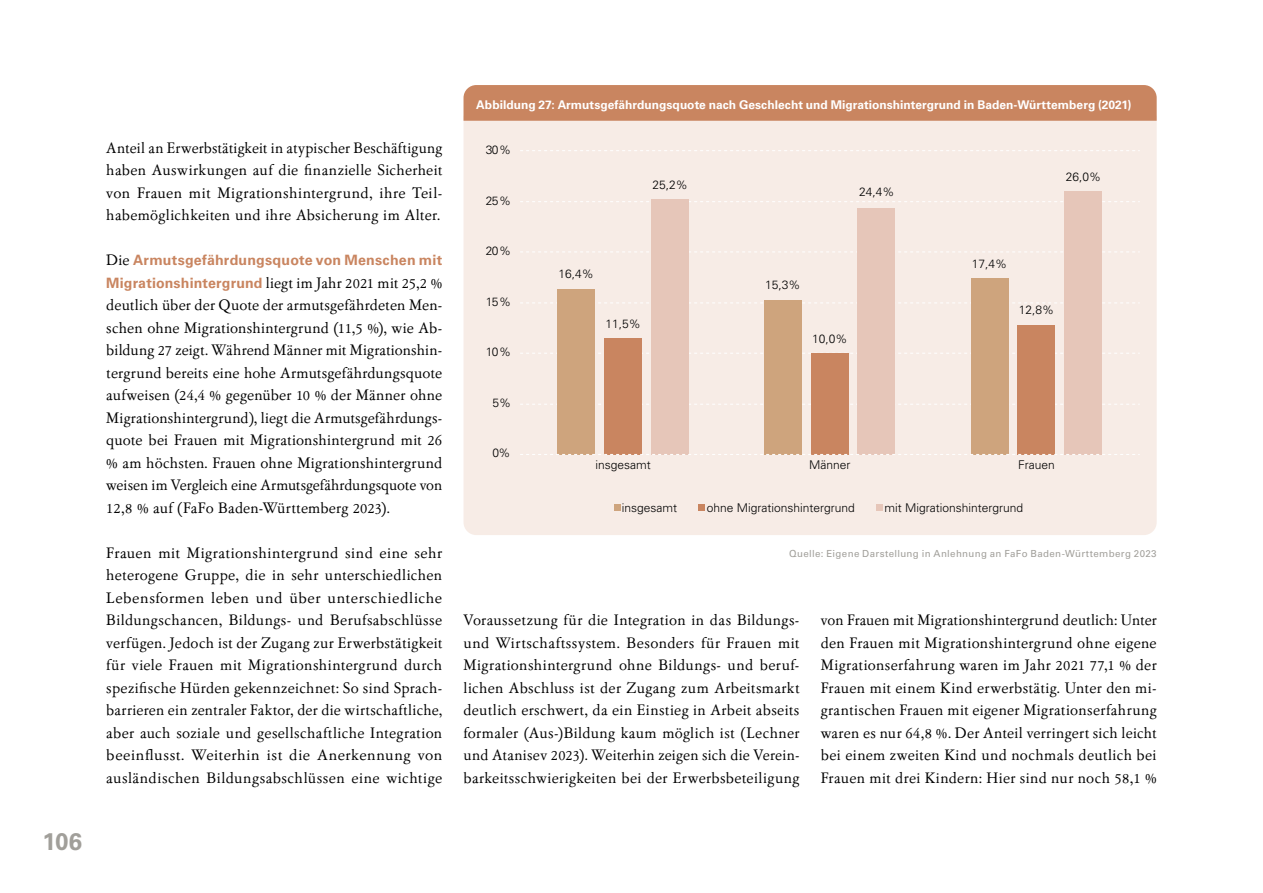
<style>
.page{position:relative;width:1263px;height:893px;background:#fff}
.page>*{position:absolute;margin:0;border:0;box-sizing:border-box;transform-origin:0 0}
.t1{font:700 24px "Univers LT Pro 65";color:#a19f9a}
.t2{font:15.75px/22.5px "Garamont Amst SB";letter-spacing:.02em;color:#000;text-align:justify}
.t3{font:700 14.25px "Univers LT Pro 65";letter-spacing:.015em;color:#c98560}
.t4{font:300 12px "Univers LT Pro 45";color:#000}
.t5{font:700 12px "Univers LT Pro 65";color:#fff}
.t6{font:9.75px "Univers LT Pro 55 Roman";letter-spacing:.035em;color:#a19f9a}
.s1{font-family:"Garamont Amst SB";font-weight:400;font-size:15.75px;color:#000}
.s2{font-family:"Univers LT Pro 65";font-weight:700;font-size:14.25px;color:#c98560}
</style>
<div class="page">
<div style="left:463px;top:121px;width:694px;height:414px;background:#f7ece6"></div>
<svg style="left:520px;top:404px;width:620px;height:1px"></svg>
<svg style="left:520px;top:353px;width:620px;height:1px"></svg>
<svg style="left:520px;top:303px;width:620px;height:1px"></svg>
<svg style="left:520px;top:252px;width:620px;height:1px"></svg>
<svg style="left:520px;top:201px;width:620px;height:1px"></svg>
<svg style="left:520px;top:150px;width:620px;height:1px"></svg>
<div style="left:764px;top:300px;width:37px;height:154px;background:#cea47d"></div>
<div style="left:971px;top:278px;width:37px;height:176px;background:#cea47d"></div>
<div style="left:558px;top:289px;width:37px;height:165px;background:#cea47d"></div>
<div style="left:811px;top:353px;width:38px;height:101px;background:#c98560"></div>
<div style="left:1017px;top:325px;width:38px;height:129px;background:#c98560"></div>
<div style="left:604px;top:338px;width:38px;height:116px;background:#c98560"></div>
<div style="left:858px;top:208px;width:37px;height:246px;background:#e6c6b9"></div>
<div style="left:1065px;top:191px;width:37px;height:263px;background:#e6c6b9"></div>
<div style="left:651px;top:199px;width:38px;height:255px;background:#e6c6b9"></div>
<svg style="left:520px;top:454px;width:620px;height:1px"></svg>
<svg style="left:614px;top:505px;width:6px;height:6px"></svg>
<svg style="left:699px;top:505px;width:6px;height:6px"></svg>
<svg style="left:876px;top:505px;width:6px;height:6px"></svg>
<div style="left:463px;top:85px;width:694px;height:36px;background:#c98560"></div>
<h1 class="t1" style="left:43px;top:825px;width:41px">106</h1>
<p class="t2" style="left:106px;top:137px;width:337px">Anteil an Erwerbstätigkeit in atypischer Beschäftigung haben Auswirkungen auf die finanzielle Sicherheit von Frauen mit Migrationshintergrund, ihre Teil&shy;habemöglichkeiten und ihre Absicherung im Alter.</p>
<p class="t3" style="left:106px;top:250px;width:337px"><span class="s1">Die</span> Armutsgefährdungsquote von Menschen mit</p>
<p class="t2" style="left:106px;top:272px;width:337px"><span class="s2">Migrationshintergrund</span> liegt im Jahr 2021 mit 25,2 % deutlich über der Quote der armutsgefährdeten Men&shy;schen ohne Migrationshintergrund (11,5 %), wie Ab&shy;bildung 27 zeigt. Während Männer mit Migrationshin&shy;tergrund bereits eine hohe Armutsgefährdungsquote aufweisen (24,4 % gegenüber 10 % der Männer ohne Migrationshintergrund), liegt die Armutsgefährdungs&shy;quote bei Frauen mit Migrationshintergrund mit 26 % am höchsten. Frauen ohne Migrationshintergrund weisen im Vergleich eine Armutsgefährdungsquote von 12,8 % auf (FaFo Baden-Württemberg 2023).</p>
<p class="t2" style="left:106px;top:542px;width:337px">Frauen mit Migrationshintergrund sind eine sehr heterogene Gruppe, die in sehr unterschiedlichen Lebensformen leben und über unterschiedliche Bildungschancen, Bildungs- und Berufsabschlüsse verfügen. Jedoch ist der Zugang zur Erwerbstätigkeit für viele Frauen mit Migrationshintergrund durch spezifische Hürden gekennzeichnet: So sind Sprach&shy;barrieren ein zentraler Faktor, der die wirtschaftliche, aber auch soziale und gesellschaftliche Integration beeinflusst. Weiterhin ist die Anerkennung von ausländischen Bildungsabschlüssen eine wichtige</p>
<p class="t5" style="left:476px;top:96px;width:657px">Abbildung 27: Armutsgefährdungsquote nach Geschlecht und Migrationshintergrund in Baden-Württemberg (2021)</p>
<p class="t4" style="left:486px;top:142px;width:27px">30%</p>
<p class="t4" style="left:486px;top:193px;width:27px">25%</p>
<p class="t4" style="left:486px;top:243px;width:27px">20%</p>
<p class="t4" style="left:486px;top:294px;width:27px">15%</p>
<p class="t4" style="left:486px;top:344px;width:27px">10%</p>
<p class="t4" style="left:492px;top:395px;width:20px">5%</p>
<p class="t4" style="left:492px;top:445px;width:20px">0%</p>
<p class="t4" style="left:652px;top:177px;width:37px">25,2%</p>
<p class="t4" style="left:558px;top:266px;width:37px">16,4%</p>
<p class="t4" style="left:605px;top:316px;width:37px">11,5%</p>
<p class="t4" style="left:859px;top:184px;width:37px">24,4%</p>
<p class="t4" style="left:765px;top:277px;width:37px">15,3%</p>
<p class="t4" style="left:812px;top:331px;width:37px">10,0%</p>
<p class="t4" style="left:1066px;top:169px;width:37px">26,0%</p>
<p class="t4" style="left:972px;top:256px;width:37px">17,4%</p>
<p class="t4" style="left:1019px;top:302px;width:37px">12,8%</p>
<p class="t4" style="left:595px;top:457px;width:57px">insgesamt</p>
<p class="t4" style="left:809px;top:457px;width:43px">Männer</p>
<p class="t4" style="left:1018px;top:457px;width:38px">Frauen</p>
<p class="t4" style="left:622px;top:500px;width:57px">insgesamt</p>
<p class="t4" style="left:707px;top:500px;width:150px">ohne Migrationshintergrund</p>
<p class="t4" style="left:884px;top:500px;width:140px">mit Migrationshintergrund</p>
<p class="t6" style="left:789px;top:547px;width:369px">Quelle: Eigene Darstellung in Anlehnung an FaFo Baden-Württemberg 2023</p>
<p class="t2" style="left:463px;top:609px;width:337px">Voraussetzung für die Integration in das Bildungs&shy;und Wirtschaftssystem. Besonders für Frauen mit Migrationshintergrund ohne Bildungs- und beruf&shy;lichen Abschluss ist der Zugang zum Arbeitsmarkt deutlich erschwert, da ein Einstieg in Arbeit abseits formaler (Aus-)Bildung kaum möglich ist (Lechner und Atanisev 2023). Weiterhin zeigen sich die Verein&shy;barkeitsschwierigkeiten bei der Erwerbsbeteiligung</p>
<p class="t2" style="left:821px;top:609px;width:337px">von Frauen mit Migrationshintergrund deutlich: Unter den Frauen mit Migrationshintergrund ohne eigene Migrationserfahrung waren im Jahr 2021 77,1 % der Frauen mit einem Kind erwerbstätig. Unter den mi&shy;grantischen Frauen mit eigener Migrationserfahrung waren es nur 64,8 %. Der Anteil verringert sich leicht bei einem zweiten Kind und nochmals deutlich bei Frauen mit drei Kindern: Hier sind nur noch 58,1 %</p>
</div>
